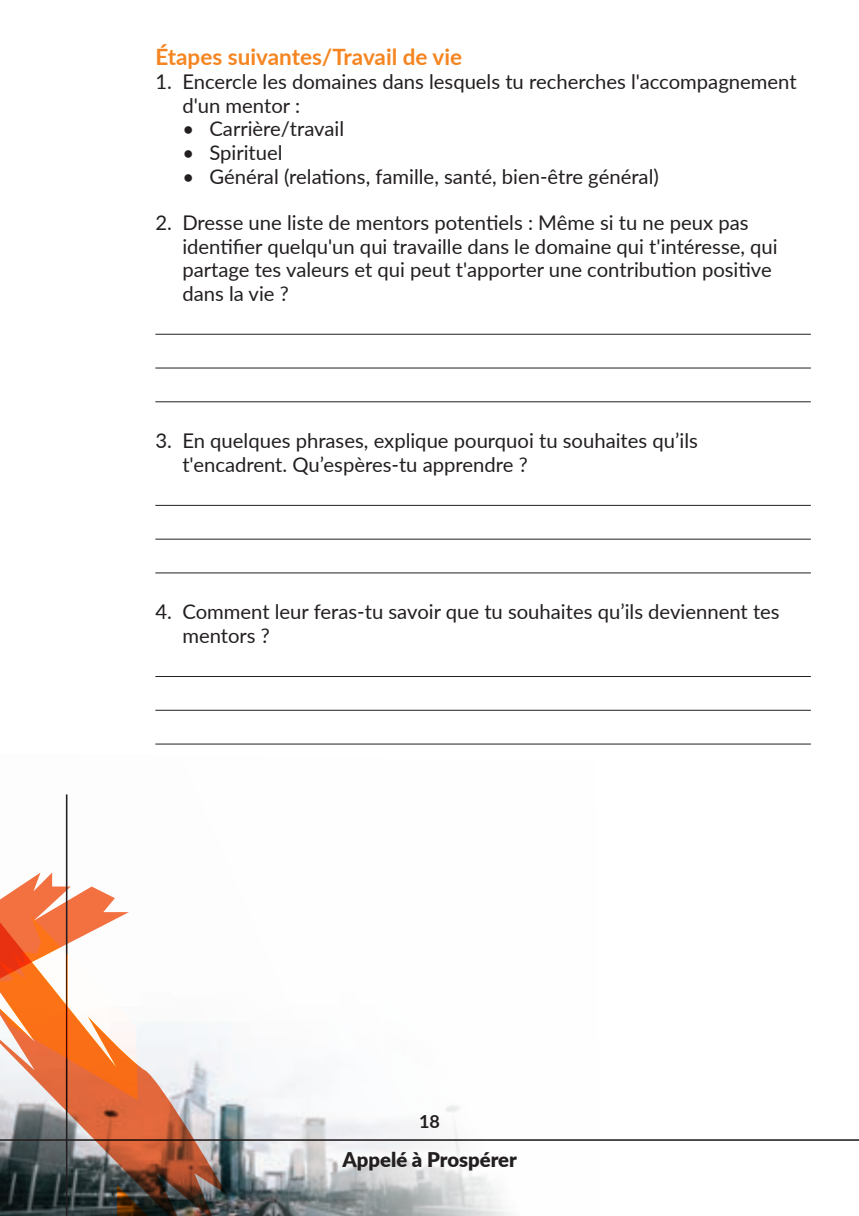
<style>
.page{position:relative;width:859px;height:1216px;background:#fff}
.page>*{position:absolute;margin:0;border:0;box-sizing:border-box;transform-origin:0 0}
.t1{font:700 22.5px "Lato";color:#f58520}
.t2{font:20.25px/23.6px "Lato";color:#231f20}
.t3{font:900 20.25px "Lato";color:#231f20}
.t4{font:700 18px "Lato";color:#231f20}
</style>
<div class="page">
<img style="left:65px;top:794px;width:536px;height:421px">
<hr style="left:66px;top:794px;width:1px;height:421px;background:#231f20">
<hr style="left:0;top:1138px;width:859px;height:2px;background:#231f20">
<svg style="left:0;top:889px;width:227px;height:326px"></svg>
<svg style="left:0;top:872px;width:138px;height:227px"></svg>
<svg style="left:117px;top:1184px;width:78px;height:31px;background:#3d3023"></svg>
<hr style="left:155px;top:334px;width:656px;height:1px;background:#231f20">
<hr style="left:155px;top:367px;width:656px;height:1px;background:#231f20">
<hr style="left:155px;top:401px;width:656px;height:1px;background:#231f20">
<hr style="left:155px;top:505px;width:656px;height:1px;background:#231f20">
<hr style="left:155px;top:538px;width:656px;height:1px;background:#231f20">
<hr style="left:155px;top:572px;width:656px;height:1px;background:#231f20">
<hr style="left:155px;top:676px;width:656px;height:1px;background:#231f20">
<hr style="left:155px;top:709px;width:656px;height:1px;background:#231f20">
<hr style="left:155px;top:743px;width:656px;height:1px;background:#231f20">
<p class="t1" style="left:155px;top:44px;width:308px">Étapes suivantes/Travail de vie</p>
<p class="t2" style="left:182px;top:72px;width:616px;text-indent:-27px">1. Encercle les domaines dans lesquels tu recherches l'accompagnement d'un mentor :</p>
<p class="t2" style="left:182px;top:119px;width:163px">• Carrière/travail</p>
<p class="t2" style="left:182px;top:143px;width:102px">• Spirituel</p>
<p class="t2" style="left:182px;top:166px;width:478px">• Général (relations, famille, santé, bien-être général)</p>
<p class="t2" style="left:182px;top:212px;width:597px;text-indent:-27px">2. Dresse une liste de mentors potentiels : Même si tu ne peux pas identifier quelqu'un qui travaille dans le domaine qui t'intéresse, qui partage tes valeurs et qui peut t'apporter une contribution positive dans la vie ?</p>
<p class="t2" style="left:182px;top:430px;width:517px;text-indent:-27px">3. En quelques phrases, explique pourquoi tu souhaites qu’ils t'encadrent. Qu’espères-tu apprendre ?</p>
<p class="t2" style="left:182px;top:601px;width:599px;text-indent:-27px">4. Comment leur feras-tu savoir que tu souhaites qu’ils deviennent tes mentors ?</p>
<p class="t4" style="left:419px;top:1111px;width:22px">18</p>
<p class="t3" style="left:342px;top:1150px;width:176px">Appelé à Prospérer</p>
</div>
